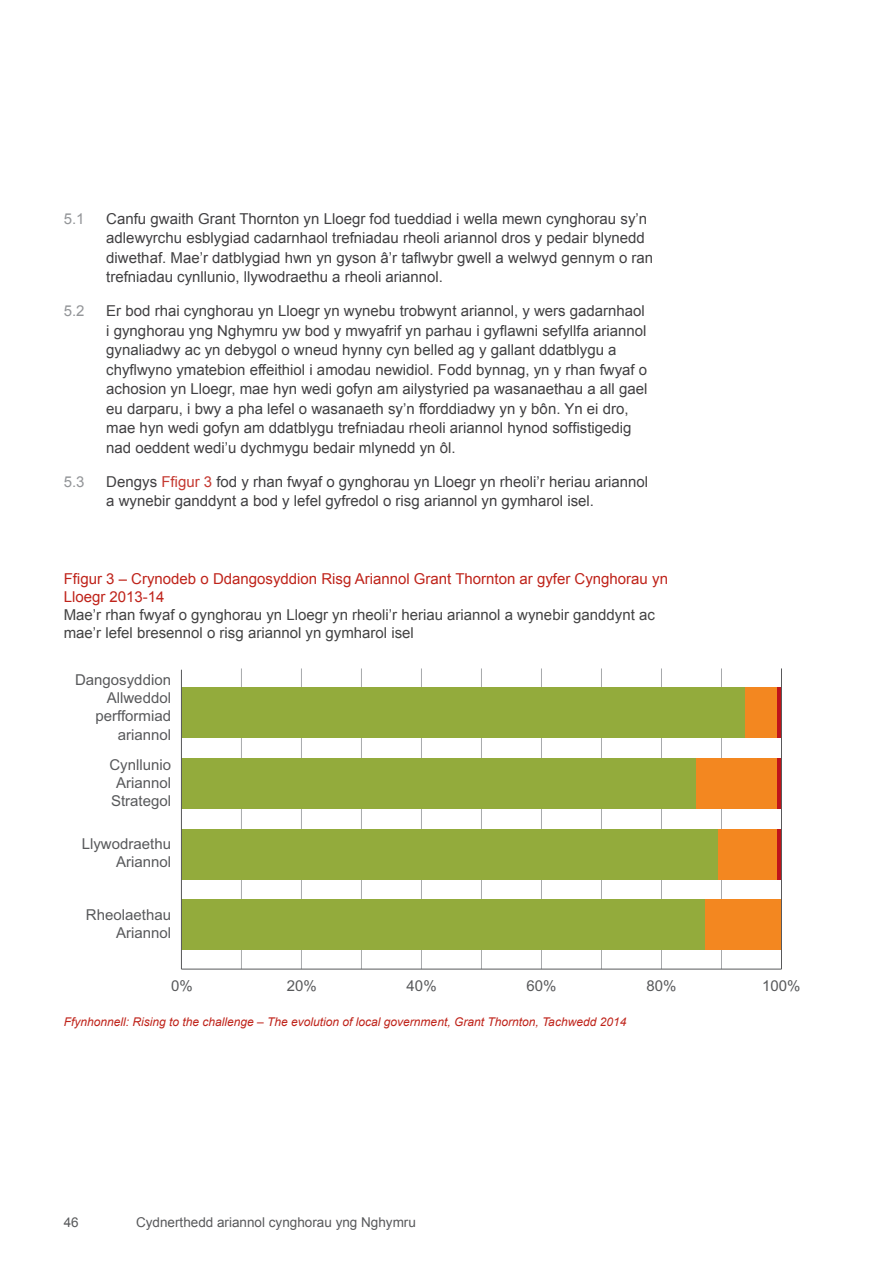
<style>
.page{position:relative;width:893px;height:1263px;background:#fff}
.page>*{position:absolute;margin:0;border:0;box-sizing:border-box;transform-origin:0 0}
.t1{font:15px/19.5px "Arial";color:#414042}
.t2{font:15px/18px "Arial";color:#58595b;text-align:right}
.t3{font:15px/18px "Arial";color:#434343}
.t4{font:15px/18px "Arial";color:#bf231a}
.t5{font:15px "Arial";color:#939598}
.t6{font:13.5px "Arial";color:#58595b}
.t7{font:italic 12px "Arial";color:#bf231a}
.s1{color:#c53931}
</style>
<div class="page">
<hr style="left:481px;top:668px;width:1px;height:301px;background:#a7a9ac">
<hr style="left:301px;top:668px;width:1px;height:301px;background:#a7a9ac">
<hr style="left:241px;top:668px;width:1px;height:301px;background:#a7a9ac">
<hr style="left:421px;top:668px;width:1px;height:301px;background:#a7a9ac">
<hr style="left:361px;top:668px;width:1px;height:301px;background:#a7a9ac">
<hr style="left:721px;top:668px;width:1px;height:301px;background:#a7a9ac">
<hr style="left:661px;top:668px;width:1px;height:301px;background:#a7a9ac">
<hr style="left:601px;top:668px;width:1px;height:301px;background:#a7a9ac">
<hr style="left:541px;top:668px;width:1px;height:301px;background:#a7a9ac">
<hr style="left:181px;top:969px;width:600px;height:1px;background:#58595b">
<hr style="left:777px;top:688px;width:4px;height:50px;background:#be141b">
<hr style="left:777px;top:758px;width:4px;height:51px;background:#be141b">
<hr style="left:777px;top:829px;width:4px;height:50px;background:#be141b">
<div style="left:745px;top:688px;width:32px;height:50px;background:#f38720"></div>
<div style="left:696px;top:758px;width:81px;height:51px;background:#f38720"></div>
<div style="left:718px;top:829px;width:59px;height:50px;background:#f38720"></div>
<div style="left:705px;top:899px;width:76px;height:51px;background:#f38720"></div>
<div style="left:181px;top:688px;width:564px;height:50px;background:#93ab3c"></div>
<div style="left:181px;top:758px;width:515px;height:51px;background:#93ab3c"></div>
<div style="left:181px;top:829px;width:537px;height:50px;background:#93ab3c"></div>
<div style="left:181px;top:899px;width:524px;height:51px;background:#93ab3c"></div>
<hr style="left:181px;top:670px;width:1px;height:299px;background:#58595b">
<hr style="left:781px;top:668px;width:1px;height:301px;background:#58595b">
<p class="t5" style="left:64px;top:208px;width:22px">5.1</p>
<p class="t1" style="left:106px;top:209px;width:548px">Canfu gwaith Grant Thornton yn Lloegr fod tueddiad i wella mewn cynghorau sy’n adlewyrchu esblygiad cadarnhaol trefniadau rheoli ariannol dros y pedair blynedd diwethaf. Mae’r datblygiad hwn yn gyson â’r taflwybr gwell a welwyd gennym o ran trefniadau cynllunio, llywodraethu a rheoli ariannol.</p>
<p class="t5" style="left:64px;top:301px;width:22px">5.2</p>
<p class="t1" style="left:106px;top:301px;width:543px">Er bod rhai cynghorau yn Lloegr yn wynebu trobwynt ariannol, y wers gadarnhaol i gynghorau yng Nghymru yw bod y mwyafrif yn parhau i gyflawni sefyllfa ariannol gynaliadwy ac yn debygol o wneud hynny cyn belled ag y gallant ddatblygu a chyflwyno ymatebion effeithiol i amodau newidiol. Fodd bynnag, yn y rhan fwyaf o achosion yn Lloegr, mae hyn wedi gofyn am ailystyried pa wasanaethau a all gael eu darparu, i bwy a pha lefel o wasanaeth sy’n fforddiadwy yn y bôn. Yn ei dro, mae hyn wedi gofyn am ddatblygu trefniadau rheoli ariannol hynod soffistigedig nad oeddent wedi’u dychmygu bedair mlynedd yn ôl.</p>
<p class="t5" style="left:64px;top:471px;width:22px">5.3</p>
<p class="t1" style="left:106px;top:472px;width:543px">Dengys <span class="s1">Ffigur 3</span> fod y rhan fwyaf o gynghorau yn Lloegr yn rheoli’r heriau ariannol a wynebir ganddynt a bod y lefel gyfredol o risg ariannol yn gymharol isel.</p>
<p class="t4" style="left:64px;top:569px;width:606px">Ffigur 3 – Crynodeb o Ddangosyddion Risg Ariannol Grant Thornton ar gyfer Cynghorau yn<br>Lloegr 2013-14</p>
<p class="t3" style="left:64px;top:605px;width:593px">Mae’r rhan fwyaf o gynghorau yn Lloegr yn rheoli’r heriau ariannol a wynebir ganddynt ac mae’r lefel bresennol o risg ariannol yn gymharol isel</p>
<p class="t2" style="left:75px;top:671px;width:97px">Dangosyddion<br>Allweddol perfformiad ariannol</p>
<p class="t2" style="left:109px;top:755px;width:63px;text-align:center">Cynllunio<br>Ariannol<br>Strategol</p>
<p class="t2" style="left:82px;top:835px;width:91px">Llywodraethu<br>Ariannol</p>
<p class="t2" style="left:86px;top:905px;width:87px">Rheolaethau<br>Ariannol</p>
<p class="t2" style="left:171px;top:977px;width:23px">0%</p>
<p class="t2" style="left:287px;top:977px;width:32px">20%</p>
<p class="t2" style="left:407px;top:977px;width:32px">40%</p>
<p class="t2" style="left:526px;top:977px;width:32px">60%</p>
<p class="t2" style="left:646px;top:977px;width:32px">80%</p>
<p class="t2" style="left:762px;top:977px;width:40px">100%</p>
<p class="t7" style="left:64px;top:1014px;width:564px">Ffynhonnell: Rising to the challenge – The evolution of local government, Grant Thornton, Tachwedd 2014</p>
<p class="t6" style="left:64px;top:1213px;width:17px">46</p>
<p class="t6" style="left:136px;top:1213px;width:281px">Cydnerthedd ariannol cynghorau yng Nghymru</p>
</div>
